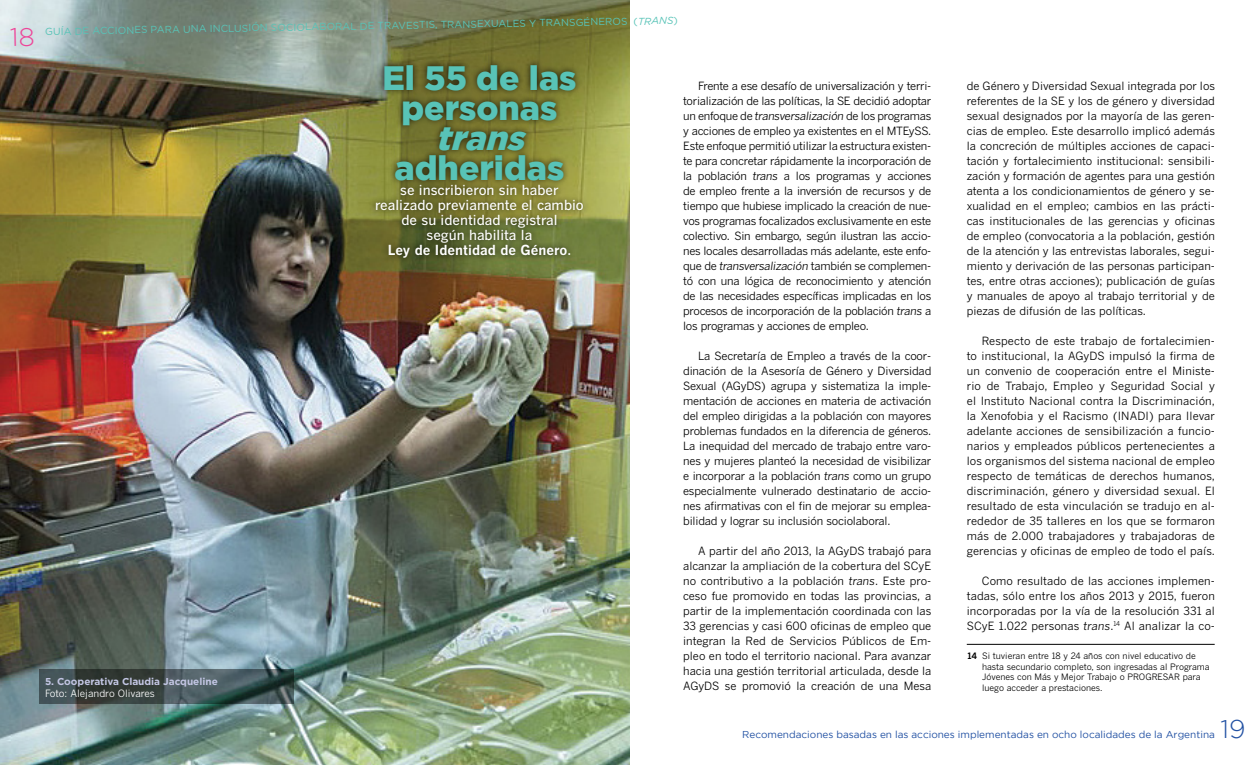
<style>
.page{position:relative;width:1260px;height:765px;background:#fff}
.page>*{position:absolute;margin:0;border:0;box-sizing:border-box;transform-origin:0 0}
.t1{font:900 33.75px/30px "Gotham";color:#58c3b7;text-align:center}
.t2{font:italic 900 33.75px "Gotham";color:#58c3b7}
.t3{font:300 25.5px "Gotham";color:#2251a3}
.t4{font:500 13.75px/15px "Benton Gothic";color:#fff;text-align:center}
.t5{font:11.25px/15px "Benton Gothic";color:#000;text-align:justify}
.t6{font:10.12px "Gotham";color:#58c3b7}
.t7{font:10px "Gotham";color:#2251a3}
.t8{font:700 10px "Gotham";color:#c3c6e4}
.t9{font:10px "Benton Gothic";color:#fff}
.t10{font:8.75px/10.5px "Benton Gothic";color:#000}
.s1{font-style:italic}
.s2{font-weight:700}
</style>
<div class="page">
<img style="left:0;top:0;width:630px;height:765px">
<div style="left:369px;top:59px;width:221px;height:206px;background:#000;opacity:.75"></div>
<hr style="left:967px;top:644px;width:248px;height:1px;background:#000">
<svg style="left:39px;top:669px;width:254px;height:35px;background:#3d4c4d"></svg>
<svg style="left:11px;top:27px;width:30px;height:19px"></svg>
<p class="t6" style="left:45px;top:25px;width:634px;rotate:-1deg">GUÍA DE ACCIONES PARA UNA INCLUSIÓN SOCIOLABORAL DE TRAVESTIS, TRANSEXUALES Y TRANsGÉNEROS (<span class="s1">TRANS</span>)</p>
<p class="t8" style="left:45px;top:675px;width:174px">5. Cooperativa Claudia Jacqueline</p>
<p class="t9" style="left:45px;top:687px;width:111px">Foto: Alejandro Olivares</p>
<h1 class="t1" style="left:382px;top:62px;width:196px">El 55 de las personas</h1>
<h1 class="t2" style="left:436px;top:119px;width:99px">trans</h1>
<h1 class="t1" style="left:395px;top:152px;width:171px">adheridas</h1>
<p class="t4" style="left:375px;top:182px;width:210px">se inscribieron sin haber realizado previamente el cambio de su identidad registral<br>según habilita la<br><span class="s2">Ley de Identidad de Género</span>.</p>
<p class="t5" style="left:683px;top:78px;width:250px;text-indent:15px">Frente a ese desafío de universalización y terri&shy;torialización de las políticas, la SE decidió adoptar un enfoque de <span class="s1">transversalización</span> de los programas y acciones de empleo ya existentes en el MTEySS.<br>Este enfoque permitió utilizar la estructura existen&shy;te para concretar rápidamente la incorporación de la población <span class="s1">trans</span> a los programas y acciones de empleo frente a la inversión de recursos y de tiempo que hubiese implicado la creación de nue&shy;vos programas focalizados exclusivamente en este colectivo. Sin embargo, según ilustran las accio&shy;nes locales desarrolladas más adelante, este enfo&shy;que de <span class="s1">transversalización</span> también se complemen&shy;tó con una lógica de reconocimiento y atención de las necesidades específicas implicadas en los procesos de incorporación de la población <span class="s1">trans</span> a los programas y acciones de empleo.</p>
<p class="t5" style="left:683px;top:348px;width:250px;text-indent:15px">La Secretaría de Empleo a través de la coor&shy;dinación de la Asesoría de Género y Diversidad Sexual (AGyDS) agrupa y sistematiza la imple&shy;mentación de acciones en materia de activación del empleo dirigidas a la población con mayores problemas fundados en la diferencia de géneros.<br>La inequidad del mercado de trabajo entre varo&shy;nes y mujeres planteó la necesidad de visibilizar e incorporar a la población <span class="s1">trans</span> como un grupo especialmente vulnerado destinatario de accio&shy;nes afirmativas con el fin de mejorar su emplea&shy;bilidad y lograr su inclusión sociolaboral.</p>
<p class="t5" style="left:683px;top:543px;width:250px;text-indent:15px">A partir del año 2013, la AGyDS trabajó para alcanzar la ampliación de la cobertura del SCyE no contributivo a la población <span class="s1">trans</span>. Este pro&shy;ceso fue promovido en todas las provincias, a partir de la implementación coordinada con las 33 gerencias y casi 600 oficinas de empleo que integran la Red de Servicios Públicos de Em&shy;pleo en todo el territorio nacional. Para avanzar hacia una gestión territorial articulada, desde la AGyDS se promovió la creación de una Mesa</p>
<p class="t5" style="left:967px;top:78px;width:250px">de Género y Diversidad Sexual integrada por los referentes de la SE y los de género y diversidad sexual designados por la mayoría de las geren&shy;cias de empleo. Este desarrollo implicó además la concreción de múltiples acciones de capaci&shy;tación y fortalecimiento institucional: sensibili&shy;zación y formación de agentes para una gestión atenta a los condicionamientos de género y se&shy;xualidad en el empleo; cambios en las prácti&shy;cas institucionales de las gerencias y oficinas de empleo (convocatoria a la población, gestión de la atención y las entrevistas laborales, segui&shy;miento y derivación de las personas participan&shy;tes, entre otras acciones); publicación de guías y manuales de apoyo al trabajo territorial y de piezas de difusión de las políticas.</p>
<p class="t5" style="left:967px;top:333px;width:250px;text-indent:15px">Respecto de este trabajo de fortalecimien&shy;to institucional, la AGyDS impulsó la firma de un convenio de cooperación entre el Ministe&shy;rio de Trabajo, Empleo y Seguridad Social y el Instituto Nacional contra la Discriminación, la Xenofobia y el Racismo (INADI) para llevar adelante acciones de sensibilización a funcio&shy;narios y empleados públicos pertenecientes a los organismos del sistema nacional de empleo respecto de temáticas de derechos humanos, discriminación, género y diversidad sexual. El resultado de esta vinculación se tradujo en al&shy;rededor de 35 talleres en los que se formaron más de 2.000 trabajadores y trabajadoras de gerencias y oficinas de empleo de todo el país.</p>
<p class="t5" style="left:967px;top:573px;width:250px;text-indent:15px">Como resultado de las acciones implemen&shy;tadas, sólo entre los años 2013 y 2015, fueron incorporadas por la vía de la resolución 331 al SCyE 1.022 personas <span class="s1">trans</span>.<sup>14</sup> Al analizar la co-</p>
<p class="t10" style="left:982px;top:651px;width:229px;text-indent:-15px"><span class="s2">14</span> Si tuvieran entre 18 y 24 años con nivel educativo de hasta secundario completo, son ingresadas al Programa Jóvenes con Más y Mejor Trabajo o PROGRESAR para luego acceder a prestaciones.</p>
<h2 class="t3" style="left:1221px;top:715px;width:26px">19</h2>
<p class="t7" style="left:742px;top:728px;width:474px">Recomendaciones basadas en las acciones implementadas en ocho localidades de la Argentina</p>
</div>
